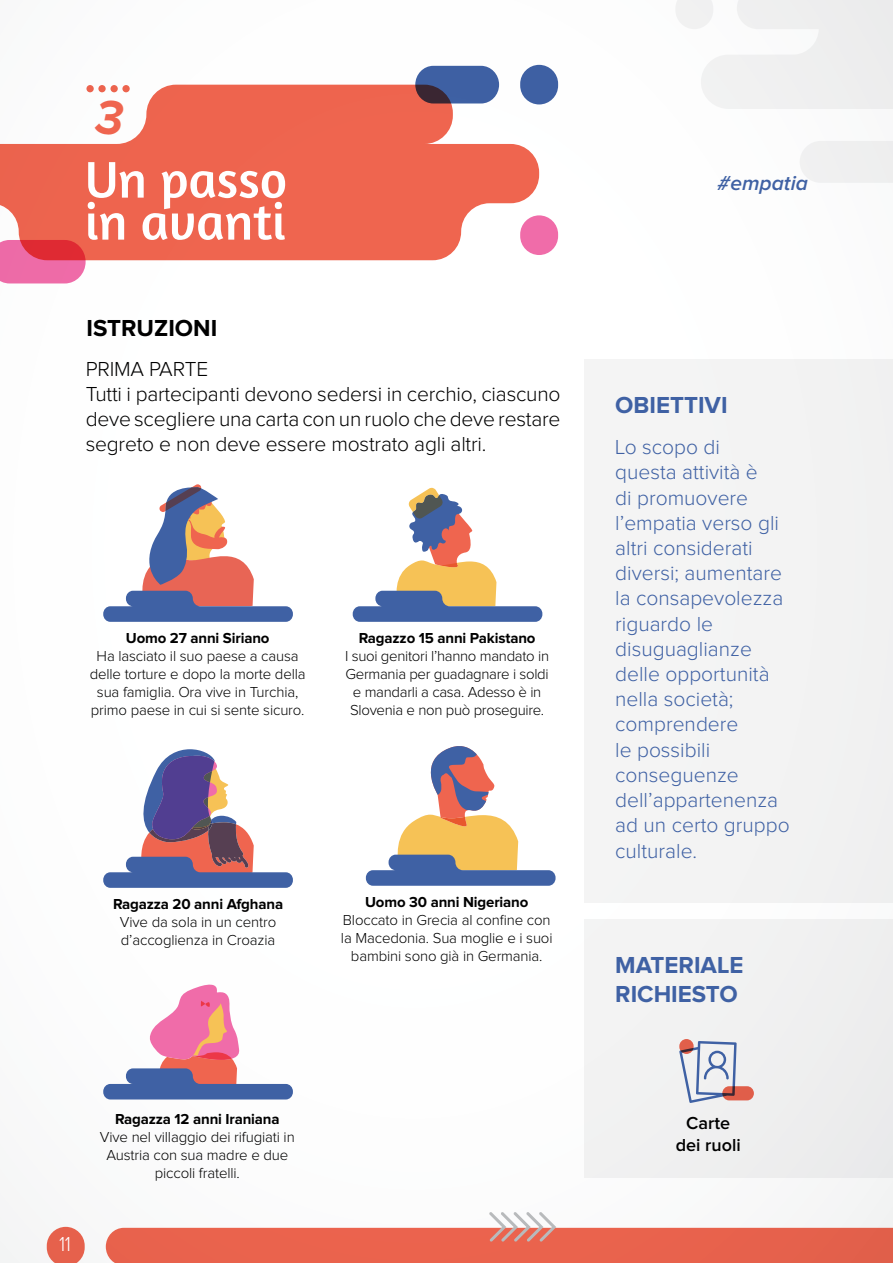
<style>
.page{position:relative;width:893px;height:1263px;background:#fff}
.page>*{position:absolute;margin:0;border:0;box-sizing:border-box;transform-origin:0 0}
.t1{font:52.5px/42px "Amaranth";color:#fff}
.t2{font:italic 700 49.5px "Proxima Nova";color:#ef654f;scale:.95 1}
.t3{font:700 24px/28.8px "Proxima Nova";color:#3f61a4}
.t4{font:700 24px "Proxima Nova";color:#000}
.t5{font:300 21px/25.2px "Proxima Nova";color:#3f61a4}
.t6{font:300 21px/25.2px "Proxima Nova";letter-spacing:-.01em;color:#000}
.t7{font:italic 600 21px "Proxima Nova";color:#3f61a4}
.t8{font:300 21px "Proxima Nova";color:#fff;scale:.95 1}
.t9{font:600 18px/21.6px "Proxima Nova";color:#000;text-align:center}
.t10{font:300 15px/18px "Proxima Nova";letter-spacing:-.01em;color:#000;text-align:center}
.t11{font:700 15px "Proxima Nova";letter-spacing:-.01em;color:#000}
</style>
<div class="page">
<svg style="left:47px;top:1227px;width:38px;height:36px"></svg>
<svg style="left:676px;top:0;width:217px;height:183px"></svg>
<div style="left:584px;top:359px;width:309px;height:543px;background:#f3f3f3"></div>
<div style="left:584px;top:919px;width:309px;height:259px;background:#f0f0f1"></div>
<svg style="left:103px;top:484px;width:190px;height:138px"></svg>
<svg style="left:353px;top:488px;width:189px;height:134px"></svg>
<svg style="left:103px;top:749px;width:190px;height:139px"></svg>
<svg style="left:103px;top:984px;width:190px;height:115px"></svg>
<svg style="left:366px;top:746px;width:190px;height:140px"></svg>
<svg style="left:0;top:85px;width:539px;height:175px;fill:#ef654f"></svg>
<div style="left:520px;top:65px;width:38px;height:39px;background:#3f61a4;border-radius:19px"></div>
<div style="left:520px;top:215px;width:38px;height:40px;background:#f06ca9;border-radius:19px"></div>
<svg style="left:415px;top:66px;width:84px;height:37px;background:#3e5791"></svg>
<svg style="left:0;top:240px;width:86px;height:43px;background:#e95b85"></svg>
<svg style="left:679px;top:1041px;width:58px;height:62px"></svg>
<svg style="left:679px;top:1039px;width:15px;height:15px"></svg>
<svg style="left:722px;top:1086px;width:32px;height:14px"></svg>
<div style="left:98px;top:85px;width:8px;height:7px;background:#ef654f;border-radius:50%"></div>
<div style="left:86px;top:85px;width:8px;height:7px;background:#ef654f;border-radius:50%"></div>
<div style="left:122px;top:85px;width:8px;height:7px;background:#ef654f;border-radius:50%"></div>
<div style="left:110px;top:85px;width:8px;height:7px;background:#ef654f;border-radius:50%"></div>
<svg style="left:106px;top:1212px;width:787px;height:51px"></svg>
<h2 class="t2" style="left:96px;top:95px;width:31px">3</h2>
<h1 class="t1" style="left:85px;top:158px;width:203px">Un passo in avanti</h1>
<h3 class="t4" style="left:86px;top:317px;width:132px">Istruzion i</h3>
<h3 class="t6" style="left:86px;top:357px;width:476px">PRI MA PARTE<br>Tutti i partecipanti devono sedersi in cerchio, ciascuno deve scegliere una carta con un ruolo che deve restare segreto e non deve essere mostrato agli altri.</h3>
<p class="t11" style="left:126px;top:631px;width:145px">Uomo 27 anni Siriano</p>
<p class="t10" style="left:90px;top:648px;width:217px">Ha lasciato il suo paese a causa delle torture e dopo la morte della sua famiglia. Ora vive in Turchia, primo paese in cui si sente sicuro.</p>
<p class="t11" style="left:359px;top:631px;width:178px">Ragazzo 15 anni Pakistano</p>
<p class="t10" style="left:345px;top:648px;width:205px">I suoi genitori l’hanno mandato in<br>Germania per guadagnare i soldi e mandarli a casa. Adesso è in<br>Slovenia e non può proseguire.</p>
<p class="t11" style="left:113px;top:897px;width:172px">Ragazza 20 anni Afghana</p>
<p class="t10" style="left:120px;top:914px;width:158px;text-align:left">Vive da sola in un centro d’accoglienza in Croazia</p>
<p class="t11" style="left:365px;top:895px;width:165px">Uomo 30 anni Nigeriano</p>
<p class="t10" style="left:341px;top:912px;width:213px">Bloccato in Grecia al confine con la Macedonia. Sua moglie e i suoi bambini sono già in Germania.</p>
<h3 class="t8" style="left:59px;top:1234px;width:14px">11</h3>
<p class="t11" style="left:115px;top:1112px;width:166px">Ragazza 12 anni Iraniana</p>
<p class="t10" style="left:100px;top:1129px;width:196px">Vive nel villaggio dei rifugiati in<br>Austria con sua madre e due piccoli fratelli.</p>
<h3 class="t7" style="left:718px;top:173px;width:92px">#empatia</h3>
<h3 class="t3" style="left:615px;top:392px;width:114px">ob iettivi</h3>
<p class="t5" style="left:615px;top:435px;width:176px">Lo scopo di<br>questa attività è<br>di promuovere l’empatia verso gli altri considerati diversi; aumentare la consapevolezza riguardo le disuguaglianze delle opportunità nella società; comprendere<br>le possibili conseguenze dell’appartenenza ad un certo gruppo culturale.</p>
<h3 class="t3" style="left:615px;top:951px;width:130px">MATERIALE<br>RICHIESTO</h3>
<p class="t9" style="left:676px;top:1113px;width:66px">Carte dei ruoli</p>
</div>
